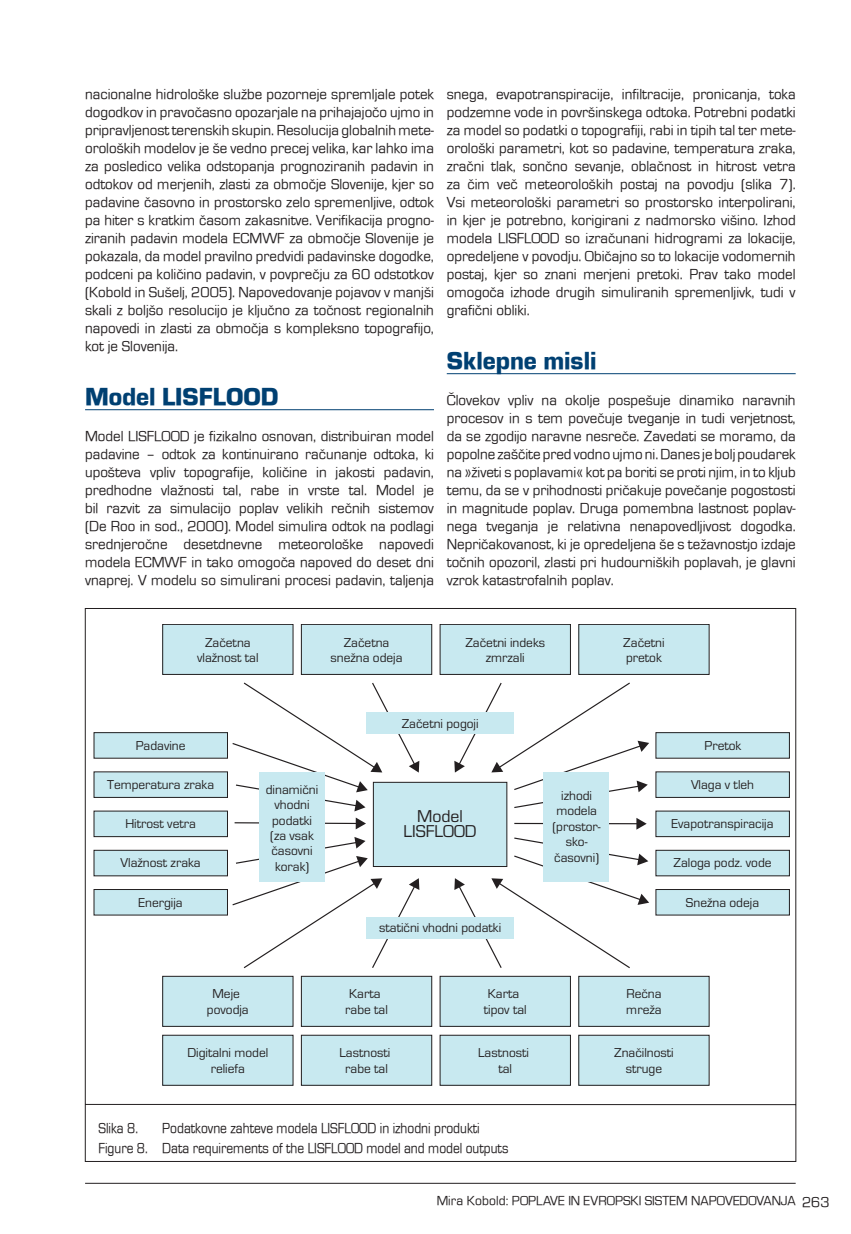
<style>
.page{position:relative;width:851px;height:1234px;background:#fff}
.page>*{position:absolute;margin:0;border:0;box-sizing:border-box;transform-origin:0 0}
.t1{font:25.5px "Eurostile TEE Blac";color:#004072}
.t2{font:17.85px/15.5px "Eurostile TEE Regu";color:#231f20;text-align:center}
.t3{font:15px/18px "Eurostile TEE Regu";color:#231f20;text-align:justify}
.t4{font:15px/20px "Eurostile TEE Regu";color:#231f20;scale:.9 1}
.t5{font:13.5px "Eurostile TEE Regu";color:#231f20}
.t6{font:13.35px/15.5px "Eurostile TEE Regu";color:#231f20;text-align:center}
</style>
<div class="page">
<hr style="left:85px;top:1182px;width:710px;height:1px;background:#231f20">
<hr style="left:85px;top:409px;width:349px;height:1px;background:#004072">
<hr style="left:446px;top:373px;width:349px;height:1px;background:#004072">
<svg style="left:85px;top:608px;width:711px;height:553px"></svg>
<p class="t3" style="left:85px;top:85px;width:350px">nacionalne hidrološke službe pozorneje spremljale potek dogodkov in pravočasno opozarjale na prihajajočo ujmo in pripravljenost terenskih skupin. Resolucija globalnih mete&shy;oroloških modelov je še vedno precej velika, kar lahko ima za posledico velika odstopanja prognoziranih padavin in odtokov od merjenih, zlasti za območje Slovenije, kjer so padavine časovno in prostorsko zelo spremenljive, odtok pa hiter s kratkim časom zakasnitve. Verifikacija progno&shy;ziranih padavin modela ECMWF za območje Slovenije je pokazala, da model pravilno predvidi padavinske dogodke, podceni pa količino padavin, v povprečju za 60 odstotkov (Kobold in Sušelj, 2005). Napovedovanje pojavov v manjši skali z boljšo resolucijo je ključno za točnost regionalnih napovedi in zlasti za območja s kompleksno topografijo, kot je Slovenija.</p>
<h1 class="t1" style="left:85px;top:382px;width:195px">Model LISFLOOD</h1>
<p class="t3" style="left:85px;top:427px;width:350px">Model LISFLOOD je fizikalno osnovan, distribuiran model padavine – odtok za kontinuirano računanje odtoka, ki upošteva vpliv topografije, količine in jakosti padavin, predhodne vlažnosti tal, rabe in vrste tal. Model je bil razvit za simulacijo poplav velikih rečnih sistemov (De Roo in sod., 2000). Model simulira odtok na podlagi srednjeročne desetdnevne meteorološke napovedi modela ECMWF in tako omogoča napoved do deset dni vnaprej. V modelu so simulirani procesi padavin, taljenja</p>
<p class="t3" style="left:446px;top:85px;width:350px">snega, evapotranspiracije, infiltracije, pronicanja, toka podzemne vode in površinskega odtoka. Potrebni podatki za model so podatki o topografiji, rabi in tipih tal ter mete&shy;orološki parametri, kot so padavine, temperatura zraka, zračni tlak, sončno sevanje, oblačnost in hitrost vetra za čim več meteoroloških postaj na povodju (slika 7).<br>Vsi meteorološki parametri so prostorsko interpolirani, in kjer je potrebno, korigirani z nadmorsko višino. Izhod modela LISFLOOD so izračunani hidrogrami za lokacije, opredeljene v povodju. Običajno so to lokacije vodomernih postaj, kjer so znani merjeni pretoki. Prav tako model omogoča izhode drugih simuliranih spremenljivk, tudi v grafični obliki.</p>
<h1 class="t1" style="left:446px;top:346px;width:151px">Sklepne misli</h1>
<p class="t3" style="left:446px;top:391px;width:350px">Človekov vpliv na okolje pospešuje dinamiko naravnih procesov in s tem povečuje tveganje in tudi verjetnost, da se zgodijo naravne nesreče. Zavedati se moramo, da popolne zaščite pred vodno ujmo ni. Danes je bolj poudarek na »živeti s poplavami« kot pa boriti se proti njim, in to kljub temu, da se v prihodnosti pričakuje povečanje pogostosti in magnitude poplav. Druga pomembna lastnost poplav&shy;nega tveganja je relativna nenapovedljivost dogodka.<br>Nepričakovanost, ki je opredeljena še s težavnostjo izdaje točnih opozoril, zlasti pri hudourniških poplavah, je glavni vzrok katastrofalnih poplav.</p>
<p class="t6" style="left:197px;top:635px;width:63px">Začetna vlažnost tal</p>
<p class="t6" style="left:330px;top:635px;width:73px">Začetna snežna odeja</p>
<p class="t6" style="left:465px;top:635px;width:81px">Začetni indeks zmrzali</p>
<p class="t6" style="left:623px;top:635px;width:43px;text-align:left">Začetni pretok</p>
<p class="t6" style="left:401px;top:716px;width:78px">Začetni pogoji</p>
<p class="t6" style="left:136px;top:738px;width:51px">Padavine</p>
<p class="t6" style="left:107px;top:777px;width:108px">Temperatura zraka</p>
<p class="t6" style="left:125px;top:817px;width:72px">Hitrost vetra</p>
<p class="t6" style="left:120px;top:856px;width:82px">Vlažnost zraka</p>
<p class="t6" style="left:138px;top:895px;width:46px">Energija</p>
<p class="t6" style="left:266px;top:782px;width:54px">dinamični vhodni podatki (za vsak časovni korak)</p>
<p class="t2" style="left:403px;top:809px;width:75px">Model<br>LISFLOOD</p>
<p class="t6" style="left:552px;top:789px;width:50px">izhodi modela (prostor&shy;sko&shy;časovni)</p>
<p class="t6" style="left:704px;top:738px;width:38px">Pretok</p>
<p class="t6" style="left:691px;top:777px;width:65px">Vlaga v tleh</p>
<p class="t6" style="left:671px;top:817px;width:103px">Evapotranspiracija</p>
<p class="t6" style="left:673px;top:856px;width:100px">Zaloga podz. vode</p>
<p class="t6" style="left:686px;top:895px;width:75px">Snežna odeja</p>
<p class="t6" style="left:379px;top:920px;width:123px">statični vhodni podatki</p>
<p class="t6" style="left:207px;top:987px;width:43px">Meje povodja</p>
<p class="t6" style="left:345px;top:987px;width:44px;text-align:left">Karta rabe tal</p>
<p class="t6" style="left:483px;top:987px;width:44px">Karta tipov tal</p>
<p class="t6" style="left:626px;top:987px;width:37px;text-align:left">Rečna mreža</p>
<p class="t6" style="left:187px;top:1046px;width:82px">Digitalni model reliefa</p>
<p class="t6" style="left:339px;top:1046px;width:52px">Lastnosti rabe tal</p>
<p class="t6" style="left:478px;top:1046px;width:52px">Lastnosti tal</p>
<p class="t6" style="left:614px;top:1046px;width:61px">Značilnosti struge</p>
<p class="t4" style="left:98px;top:1117px;width:46px">Slika 8.</p>
<p class="t4" style="left:98px;top:1117px;width:457px;text-indent:64px">Podatkovne zahteve modela LISFLOOD in izhodni produkti<br>Figure 8. Data requirements of the LISFLOOD model and model outputs</p>
<p class="t5" style="left:436px;top:1193px;width:360px">Mira Kobold: POPLAVE IN EVROPSKI SISTEM NAPOVEDOVANJA</p>
<p class="t3" style="left:802px;top:1192px;width:29px">263</p>
</div>
